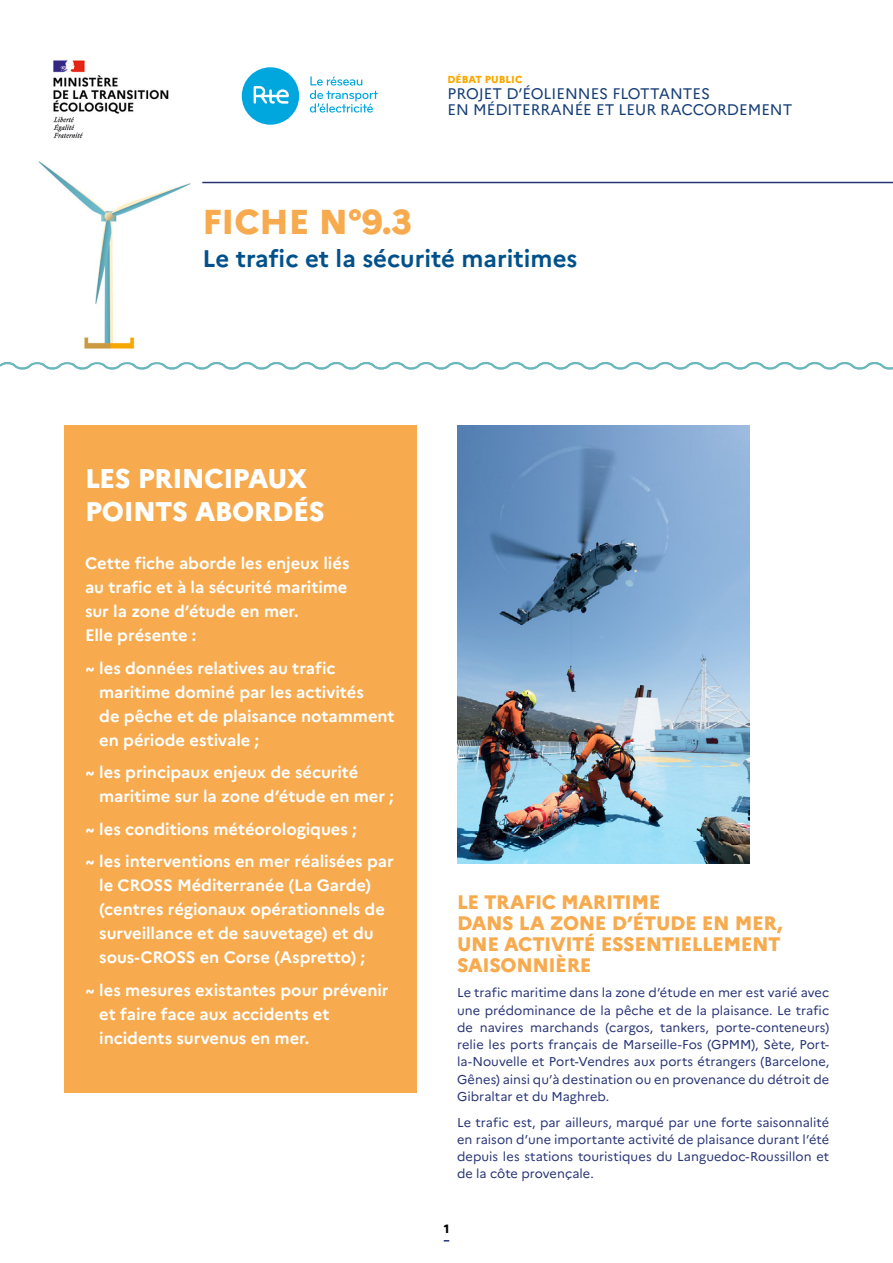
<style>
.page{position:relative;width:893px;height:1263px;background:#fff}
.page>*{position:absolute;margin:0;border:0;box-sizing:border-box;transform-origin:0 0}
.t1{font:800 34.5px "Marianne";color:#f7aa4e}
.t2{font:800 27px/33px "Marianne";letter-spacing:-.02em;color:#fff}
.t3{font:700 24px "Marianne";color:#00518b}
.t4{font:800 19.5px/21px "Marianne";letter-spacing:-.02em;color:#f7aa4e}
.t5{font:700 16.5px/24px "Marianne";letter-spacing:-.005em;color:#fff}
.t6{font:15.3px/16.4px "Marianne";color:#163e77}
.t7{font:12.75px/17.2px "Marianne";color:#273475;text-align:justify}
.t8{font:800 12px "Marianne";color:#000}
.t9{font:800 10.2px "Marianne";color:#f8a900}
.s1{font-weight:800}
</style>
<div class="page">
<img style="left:53px;top:60px;width:116px;height:79px">
<div style="left:64px;top:425px;width:353px;height:668px;background:#f7aa4e"></div>
<img style="left:457px;top:425px;width:292px;height:438px">
<img style="left:38px;top:161px;width:153px;height:188px">
<hr style="left:202px;top:182px;width:691px;height:1px;background:#273475">
<svg style="left:0;top:362px;width:893px;height:8px"></svg>
<div style="left:242px;top:67px;width:57px;height:58px;background:#00a7de;border-radius:50%"></div>
<svg style="left:254px;top:86px;width:35px;height:18px"></svg>
<svg style="left:310px;top:76px;width:68px;height:37px"></svg>
<p class="t9" style="left:448px;top:73px;width:76px">DÉBAT PUBLIC</p>
<p class="t6" style="left:448px;top:85px;width:346px">PROJET D’ÉOLIENNES FLOTTANTES<br>EN MÉDITERRANÉE ET LEUR RACCORDEMENT</p>
<h1 class="t1" style="left:202px;top:201px;width:211px">FICHE N°9.3</h1>
<h3 class="t3" style="left:202px;top:244px;width:376px">Le trafic et la sécurité maritimes</h3>
<h2 class="t2" style="left:85px;top:462px;width:241px">LES PRINCIPAUX<br>POINTS ABORDÉS</h2>
<p class="t5" style="left:85px;top:551px;width:266px">Cette fiche aborde les enjeux liés au trafic et à la sécurité maritime sur la zone d’étude en mer.<br>Elle présente :</p>
<p class="t5" style="left:99px;top:656px;width:297px;text-indent:-14px"><span class="s1">~</span> les données relatives au trafic maritime dominé par les activités<br>de pêche et de plaisance notamment en période estivale ;</p>
<p class="t5" style="left:99px;top:760px;width:296px;text-indent:-14px"><span class="s1">~</span> les principaux enjeux de sécurité maritime sur la zone d’étude en mer ;</p>
<p class="t5" style="left:85px;top:812px;width:310px;line-height:32.5px"><span class="s1">~</span> les conditions météorologiques ;<br><span class="s1">~</span> les interventions en mer réalisées par</p>
<p class="t5" style="left:99px;top:873px;width:287px">le CROSS Méditerranée (La Garde) (centres régionaux opérationnels de surveillance et de sauvetage) et du sous-CROSS en Corse (Aspretto) ;</p>
<p class="t5" style="left:99px;top:978px;width:291px;text-indent:-14px"><span class="s1">~</span> les mesures existantes pour prévenir et faire face aux accidents et incidents survenus en mer.</p>
<p class="t4" style="left:457px;top:891px;width:327px">LE TRAFIC MARITIME<br>DANS LA ZONE D’ÉTUDE EN MER,<br>UNE ACTIVITÉ ESSENTIELLEMENT<br>SAISONNIÈRE</p>
<p class="t7" style="left:457px;top:984px;width:374px">Le trafic maritime dans la zone d’étude en mer est varié avec une prédominance de la pêche et de la plaisance. Le trafic de navires marchands (cargos, tankers, porte-conteneurs) relie les ports français de Marseille-Fos (GPMM), Sète, Port&shy;la-Nouvelle et Port-Vendres aux ports étrangers (Barcelone, Gênes) ainsi qu’à destination ou en provenance du détroit de Gibraltar et du Maghreb.</p>
<p class="t7" style="left:457px;top:1113px;width:374px">Le trafic est, par ailleurs, marqué par une forte saisonnalité en raison d’une importante activité de plaisance durant l’été depuis les stations touristiques du Languedoc-Roussillon et de la côte provençale.</p>
<p class="t8" style="left:444px;top:1221px;width:7px">1</p>
</div>
